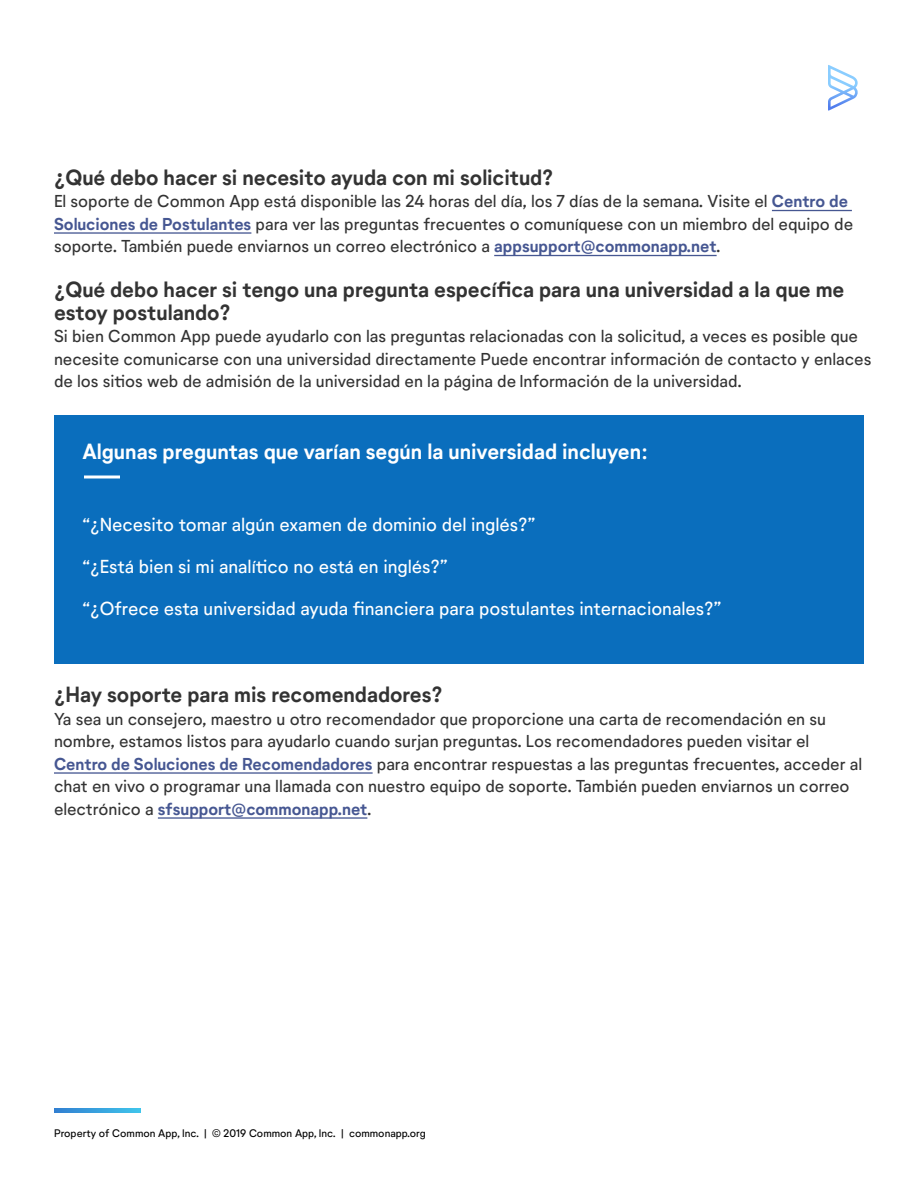
<style>
.page{position:relative;width:918px;height:1188px;background:#fff}
.page>*{position:absolute;margin:0;border:0;box-sizing:border-box;transform-origin:0 0}
.t1{font:700 21px/22.5px "Neutrif Studio";color:#333}
.t2{font:700 21px "Neutrif Studio";color:#fff}
.t3{font:18px "Neutrif Studio";letter-spacing:-.005em;color:#fff}
.t4{font:16.5px/22.5px "Neutrif Studio";color:#333}
.t5{font:10.5px "Neutrif Studio";color:#000}
.s1{font-weight:700;color:#465792}
</style>
<div class="page">
<svg style="left:828px;top:65px;width:30px;height:46px"></svg>
<svg style="left:54px;top:1108px;width:87px;height:5px"></svg>
<hr style="left:772px;top:210px;width:80px;height:1px;background:#465792">
<hr style="left:54px;top:232px;width:197px;height:2px;background:#465792">
<hr style="left:494px;top:255px;width:223px;height:1px;background:#465792">
<hr style="left:54px;top:772px;width:319px;height:2px;background:#465792">
<hr style="left:158px;top:817px;width:209px;height:2px;background:#465792">
<div style="left:54px;top:416px;width:810px;height:248px;background:#0a6ebd"></div>
<hr style="left:84px;top:476px;width:36px;height:2px;background:#fff">
<p class="t1" style="left:54px;top:166px;width:501px">¿Qué debo hacer si necesito ayuda con mi solicitud?</p>
<p class="t4" style="left:54px;top:190px;width:801px">El soporte de Common App está disponible las 24 horas del día, los 7 días de la semana. Visite el <span class="s1">Centro de<br>Soluciones de Postulantes</span> para ver las preguntas frecuentes o comuníquese con un miembro del equipo de soporte. También puede enviarnos un correo electrónico a <span class="s1">appsupport@commonapp.net</span>.</p>
<p class="t1" style="left:54px;top:279px;width:792px">¿Qué debo hacer si tengo una pregunta específica para una universidad a la que me estoy postulando?</p>
<p class="t4" style="left:54px;top:325px;width:819px">Si bien Common App puede ayudarlo con las preguntas relacionadas con la solicitud, a veces es posible que necesite comunicarse con una universidad directamente Puede encontrar información de contacto y enlaces de los sitios web de admisión de la universidad en la página de Información de la universidad.</p>
<p class="t2" style="left:82px;top:438px;width:567px">Algunas preguntas que varían según la universidad incluyen:</p>
<p class="t3" style="left:82px;top:513px;width:455px">“¿Necesito tomar algún examen de dominio del inglés?”</p>
<p class="t3" style="left:82px;top:555px;width:367px">“¿Está bien si mi analítico no está en inglés?”</p>
<p class="t3" style="left:82px;top:597px;width:640px">“¿Ofrece esta universidad ayuda financiera para postulantes internacionales?”</p>
<p class="t1" style="left:54px;top:684px;width:391px">¿Hay soporte para mis recomendadores?</p>
<p class="t4" style="left:54px;top:708px;width:810px">Ya sea un consejero, maestro u otro recomendador que proporcione una carta de recomendación en su nombre, estamos listos para ayudarlo cuando surjan preguntas. Los recomendadores pueden visitar el <span class="s1">Centro de Soluciones de Recomendadores</span> para encontrar respuestas a las preguntas frecuentes, acceder al chat en vivo o programar una llamada con nuestro equipo de soporte. También pueden enviarnos un correo electrónico a <span class="s1">sfsupport@commonapp.net</span>.</p>
<p class="t5" style="left:54px;top:1127px;width:373px">Property of Common App, Inc. | © 2019 Common App, Inc. | commonapp.org</p>
</div>
